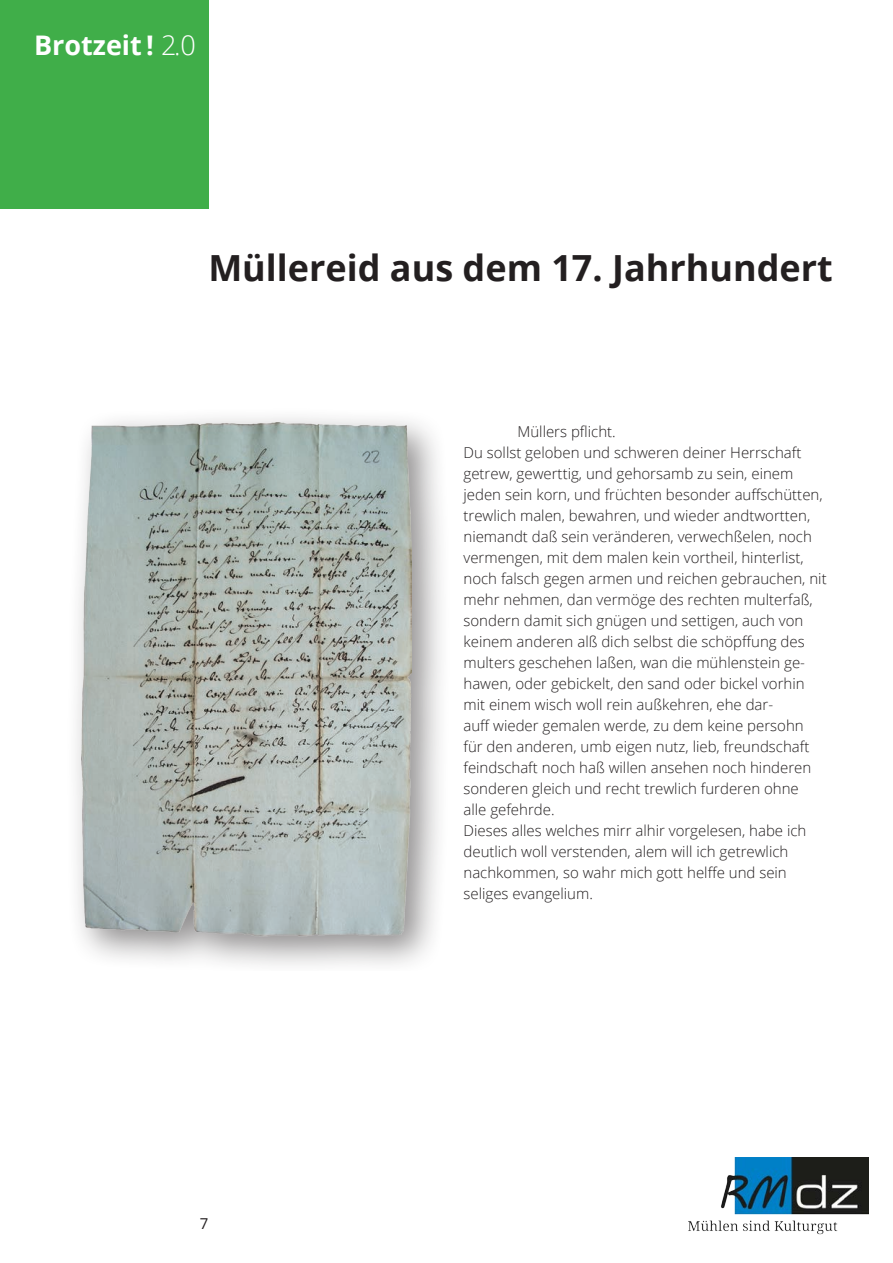
<style>
.page{position:relative;width:893px;height:1263px;background:#fff}
.page>*{position:absolute;margin:0;border:0;box-sizing:border-box;transform-origin:0 0}
.t1{font:700 36px "Open Sans";color:#231f20}
.t2{font:700 27px "Open Sans";color:#fff}
.t3{font:300 15px/21px "Open Sans";color:#231f20}
.t4{font:15px "Open Sans";color:#231f20}
.s1{font-weight:300}
</style>
<div class="page">
<img style="left:688px;top:1157px;width:181px;height:78px">
<div style="left:0;top:0;width:208px;height:208px;background:#40ae49"></div>
<div style="left:65px;top:406px;width:387px;height:564px;background:#231f20;opacity:.5"></div>
<img style="left:81px;top:422px;width:330px;height:516px">
<h2 class="t2" style="left:34px;top:26px;width:163px">Brotzeit ! <span class="s1">2.0</span></h2>
<h1 class="t1" style="left:208px;top:243px;width:626px">Müllereid aus dem 17. Jahrhundert</h1>
<p class="t3" style="left:463px;top:420px;width:365px;text-indent:54px">Müllers pflicht.<br>Du sollst geloben und schweren deiner Herrschaft getrew, gewerttig, und gehorsamb zu sein, einem jeden sein korn, und früchten besonder auffschütten, trewlich malen, bewahren, und wieder andtwortten, niemandt daß sein veränderen, verwechßelen, noch vermengen, mit dem malen kein vortheil, hinterlist, noch falsch gegen armen und reichen gebrauchen, nit mehr nehmen, dan vermöge des rechten multerfaß, sondern damit sich gnügen und settigen, auch von keinem anderen alß dich selbst die schöpffung des multers geschehen laßen, wan die mühlenstein ge&shy;hawen, oder gebickelt, den sand oder bickel vorhin mit einem wisch woll rein außkehren, ehe dar-<br>auff wieder gemalen werde, zu dem keine persohn<br>für den anderen, umb eigen nutz, lieb, freundschaft feindschaft noch haß willen ansehen noch hinderen sonderen gleich und recht trewlich furderen ohne<br>alle gefehrde.<br>Dieses alles welches mirr alhir vorgelesen, habe ich deutlich woll verstenden, alem will ich getrewlich nachkommen, so wahr mich gott helffe und sein seliges evangelium.</p>
<p class="t4" style="left:200px;top:1213px;width:10px">7</p>
</div>
